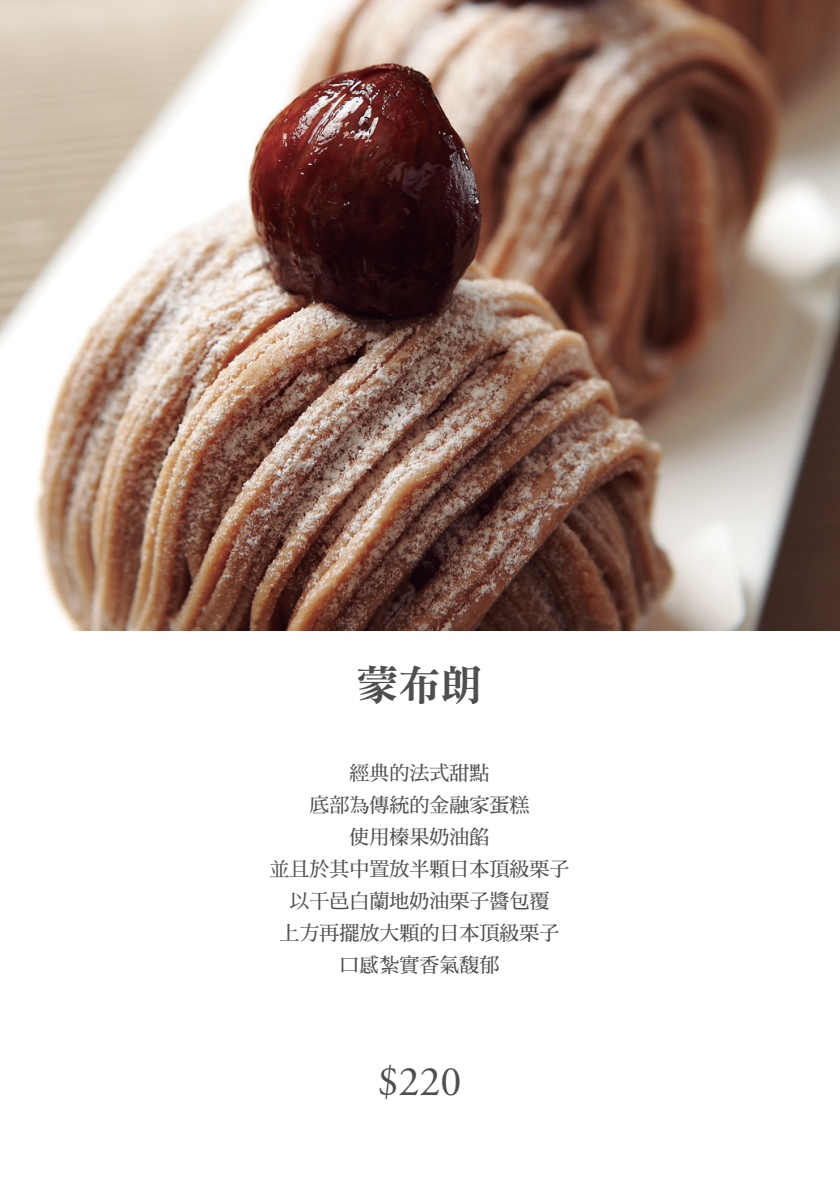
<style>
.page{position:relative;width:840px;height:1191px;background:#fff}
.page>*{position:absolute;margin:0;border:0;box-sizing:border-box;transform-origin:0 0}
.t1{font:42px "Adobe Garamond Pro";color:#4e4f50}
.t2{font:42px "DF Ming Std W9";color:#4e4f50}
.t3{font:20px/32px "DF Ming Std W7";color:#4e4f50;text-align:center}
</style>
<div class="page">
<img style="left:0;top:1px;width:839px;height:629px">
<h1 class="t2" style="left:356px;top:661px;width:127px">蒙布朗</h1>
<p class="t3" style="left:269px;top:756px;width:302px">經典的法式甜點<br>底部為傳統的金融家蛋糕<br>使用榛果奶油餡<br>並且於其中置放半顆日本頂級栗子以干邑白蘭地奶油栗子醬包覆<br>上方再擺放大顆的日本頂級栗子口感紮實香氣馥郁</p>
<h1 class="t1" style="left:377px;top:1056px;width:85px">$220</h1>
</div>
